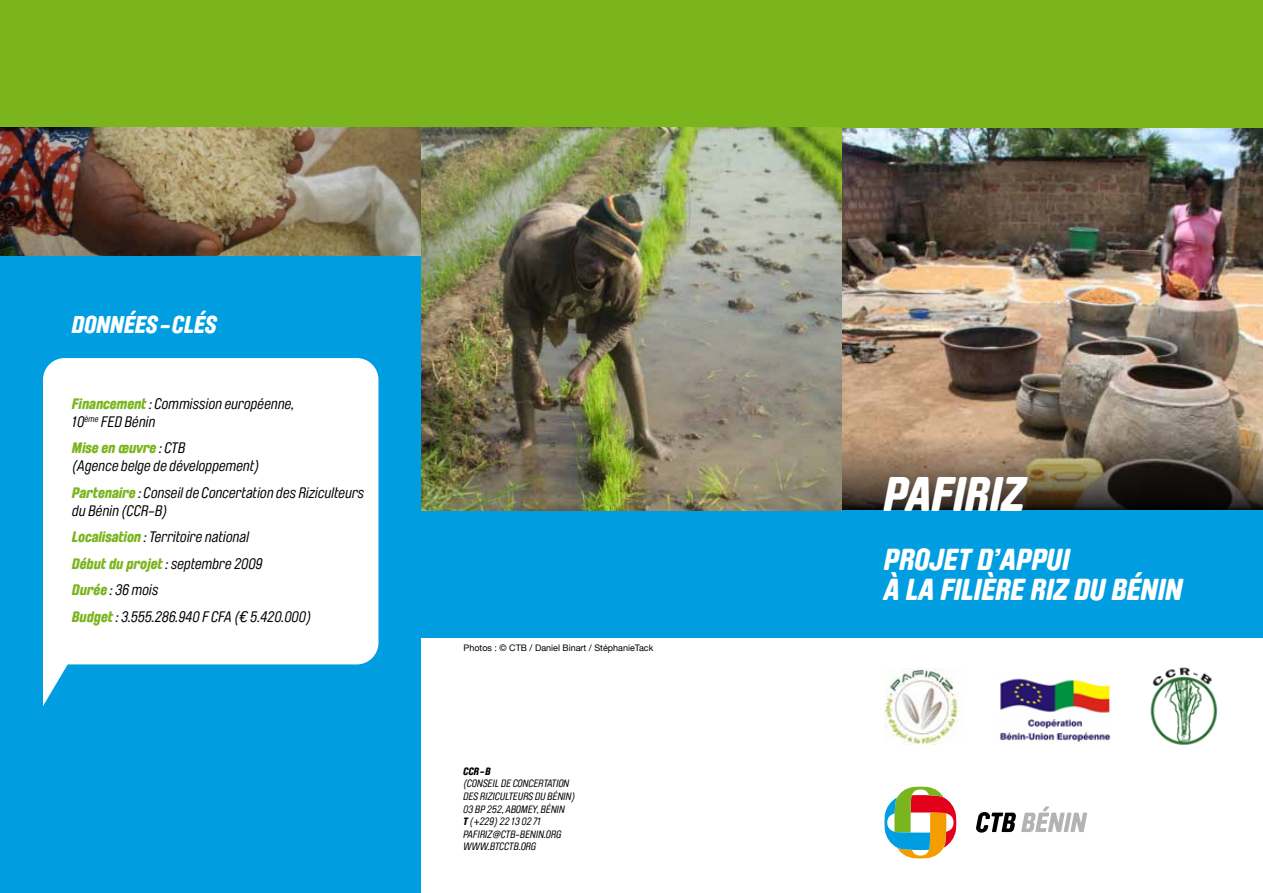
<style>
.page{position:relative;width:1263px;height:893px;background:#fff}
.page>*{position:absolute;margin:0;border:0;box-sizing:border-box;transform-origin:0 0}
.t1{font:italic 900 48px "Brauer Neue";color:#fff}
.t2{font:italic 900 30px/30px "Brauer Neue";letter-spacing:.02em;color:#fff}
.t3{font:italic 900 24px "Brauer Neue";letter-spacing:.045em;color:#fff}
.t4{font:italic 15px/18px "Brauer Neue";color:#000}
.t5{font:italic 10.5px/12.6px "Brauer Neue";letter-spacing:.02em;color:#000}
.t6{font:italic 900 10.5px "Brauer Neue";color:#000}
.t7{font:9px "Helvetica Neue";color:#000}
.s1{font-weight:900;color:#7ab51d}
.s2{font-weight:900}
</style>
<div class="page">
<div style="left:0;top:255px;width:421px;height:638px;background:#009ee0"></div>
<img style="left:421px;top:128px;width:842px;height:382px">
<div style="left:842px;top:0;width:421px;height:128px;background:#7ab51d"></div>
<div style="left:421px;top:0;width:421px;height:128px;background:#7ab51d"></div>
<svg style="left:884px;top:787px;width:72px;height:71px"></svg>
<svg style="left:976px;top:806px;width:111px;height:27px"></svg>
<svg style="left:842px;top:422px;width:421px;height:88px;background:#6e5d4b"></svg>
<div style="left:842px;top:510px;width:421px;height:128px;background:#009ee0"></div>
<div style="left:421px;top:510px;width:421px;height:128px;background:#009ee0"></div>
<div style="left:0;top:0;width:421px;height:128px;background:#7ab51d"></div>
<img style="left:0;top:128px;width:421px;height:127px">
<svg style="left:43px;top:358px;width:335px;height:348px;background:#e0f3fb"></svg>
<img style="left:884px;top:669px;width:79px;height:75px">
<img style="left:1150px;top:667px;width:68px;height:78px">
<img style="left:1000px;top:678px;width:111px;height:64px">
<h3 class="t3" style="left:72px;top:310px;width:145px">Données-clés</h3>
<p class="t4" style="left:72px;top:395px;width:224px"><span class="s1">Financement</span> : Commission européenne,<br>10<sup>ème</sup> FED Bénin</p>
<p class="t4" style="left:72px;top:439px;width:189px"><span class="s1">Mise en œuvre</span> : CTB<br>(Agence belge de développement)</p>
<p class="t4" style="left:72px;top:484px;width:294px"><span class="s1">Partenaire</span> : Conseil de Concertation des Riziculteurs du Bénin (CCR-B)</p>
<p class="t4" style="left:72px;top:524px;width:241px;line-height:26.5px"><span class="s1">Localisation</span> : Territoire national<br><span class="s1">Début du projet</span> : septembre 2009<br><span class="s1">Durée</span> : 36 mois<br><span class="s1">Budget</span> : 3.555.286.940 F CFA (€ 5.420.000)</p>
<p class="t7" style="left:463px;top:642px;width:191px">Photos : © CTB / Daniel Binart / StéphanieTack</p>
<p class="t6" style="left:463px;top:765px;width:29px">CCR-B</p>
<p class="t5" style="left:463px;top:778px;width:71px">(Conseil de Concertat</p>
<p class="t5" style="left:463px;top:778px;width:113px;text-indent:93px">ion des Riziculteurs du Bénin)<br>03 BP 252, Abomey, BéNIN<br><span class="s2">T</span> (+229) 22 13 02 71 pafiriz@ctb -benin.org www.btcctb</p>
<p class="t5" style="left:519px;top:841px;width:18px">.org</p>
<h1 class="t1" style="left:884px;top:466px;width:143px">PAFIRIZ</h1>
<h2 class="t2" style="left:884px;top:545px;width:297px">Projet d’Appui<br>à l a Fil ière Riz du Bénin</h2>
</div>
